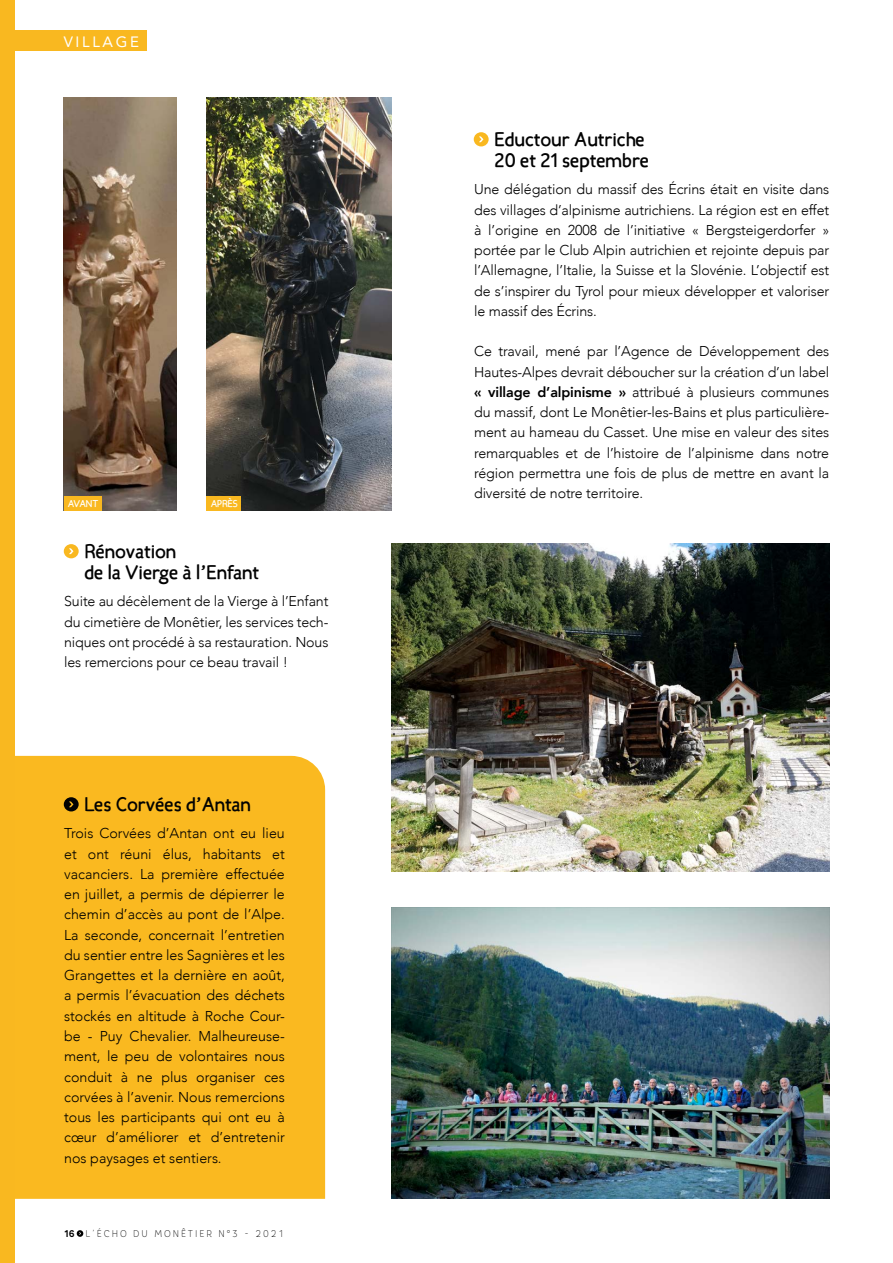
<style>
.page{position:relative;width:893px;height:1263px;background:#fff}
.page>*{position:absolute;margin:0;border:0;box-sizing:border-box;transform-origin:0 0}
.t1{font:700 19.5px/21px "Candela";color:#020202}
.t2{font:15px "Avenir";letter-spacing:.18em;color:#fff}
.t3{font:300 14.25px/20.2px "Avenir";letter-spacing:-.01em;color:#000;text-align:justify}
.t4{font:100 9.75px "Core Rhino 25";letter-spacing:.22em;color:#000;scale:.9 1}
.t5{font:700 9.75px "Candela";color:#fff}
.s1{font-family:"Core Rhino 65";font-weight:700}
.s2{font-weight:800}
</style>
<div class="page">
<svg style="left:77px;top:1230px;width:6px;height:7px"></svg>
<div style="left:15px;top:756px;width:310px;height:443px;background:#fab920"></div>
<div style="left:0;top:31px;width:147px;height:20px;background:#f9b820"></div>
<div style="left:0;top:0;width:15px;height:1263px;background:#f9b820"></div>
<div style="left:64px;top:544px;width:15px;height:14px;background:#f9b820;border-radius:50%"></div>
<svg style="left:69px;top:548px;width:5px;height:6px"></svg>
<div style="left:64px;top:797px;width:15px;height:14px;background:#020202;border-radius:50%"></div>
<svg style="left:69px;top:801px;width:5px;height:6px"></svg>
<div style="left:474px;top:132px;width:15px;height:14px;background:#f9b820;border-radius:50%"></div>
<svg style="left:479px;top:136px;width:4px;height:6px"></svg>
<img style="left:206px;top:98px;width:186px;height:412px">
<img style="left:64px;top:98px;width:113px;height:412px">
<img style="left:392px;top:544px;width:437px;height:328px">
<img style="left:392px;top:907px;width:437px;height:292px">
<div style="left:64px;top:496px;width:38px;height:14px;background:#f9b820"></div>
<div style="left:206px;top:496px;width:35px;height:14px;background:#f9b820"></div>
<p class="t2" style="left:64px;top:30px;width:77px">VILLAGE</p>
<p class="t5" style="left:68px;top:497px;width:32px">AVANT</p>
<p class="t5" style="left:211px;top:497px;width:29px">APRÈS</p>
<h1 class="t1" style="left:85px;top:541px;width:176px">Rénovation<br>de la Vierge à l’Enfant</h1>
<p class="t3" style="left:64px;top:591px;width:266px">Suite au décèlement de la Vierge à l’Enfant du cimetière de Monêtier, les services tech&shy;niques ont procédé à sa restauration. Nous les remercions pour ce beau travail !</p>
<h1 class="t1" style="left:85px;top:794px;width:168px">Les Corvées d’Antan</h1>
<p class="t3" style="left:64px;top:823px;width:222px">Trois Corvées d’Antan ont eu lieu et ont réuni élus, habitants et vacanciers. La première effectuée en juillet, a permis de dépierrer le chemin d’accès au pont de l’Alpe.<br>La seconde, concernait l’entretien du sentier entre les Sagnières et les Grangettes et la dernière en août, a permis l’évacuation des déchets stockés en altitude à Roche Cour&shy;be - Puy Chevalier. Malheureuse&shy;ment, le peu de volontaires nous conduit à ne plus organiser ces corvées à l’avenir. Nous remercions tous les participants qui ont eu à cœur d’améliorer et d’entretenir nos paysages et sentiers.</p>
<p class="t4" style="left:64px;top:1227px;width:246px"><span class="s1">16</span> L’ÉCHO DU MONÊTIER N°3 - 2021</p>
<h1 class="t1" style="left:495px;top:129px;width:156px">Eductour Autriche<br>20 et 21 septembre</h1>
<p class="t3" style="left:474px;top:179px;width:357px">Une délégation du massif des Écrins était en visite dans des villages d’alpinisme autrichiens. La région est en effet à l’origine en 2008 de l’initiative « Bergsteigerdorfer » portée par le Club Alpin autrichien et rejointe depuis par l’Allemagne, l’Italie, la Suisse et la Slovénie. L’objectif est de s’inspirer du Tyrol pour mieux développer et valoriser le massif des Écrins.</p>
<p class="t3" style="left:474px;top:341px;width:357px">Ce travail, mené par l’Agence de Développement des Hautes-Alpes devrait déboucher sur la création d’un label <span class="s2">« village d’alpinisme »</span> attribué à plusieurs communes du massif, dont Le Monêtier-les-Bains et plus particulière&shy;ment au hameau du Casset. Une mise en valeur des sites remarquables et de l’histoire de l’alpinisme dans notre région permettra une fois de plus de mettre en avant la diversité de notre territoire.</p>
</div>
